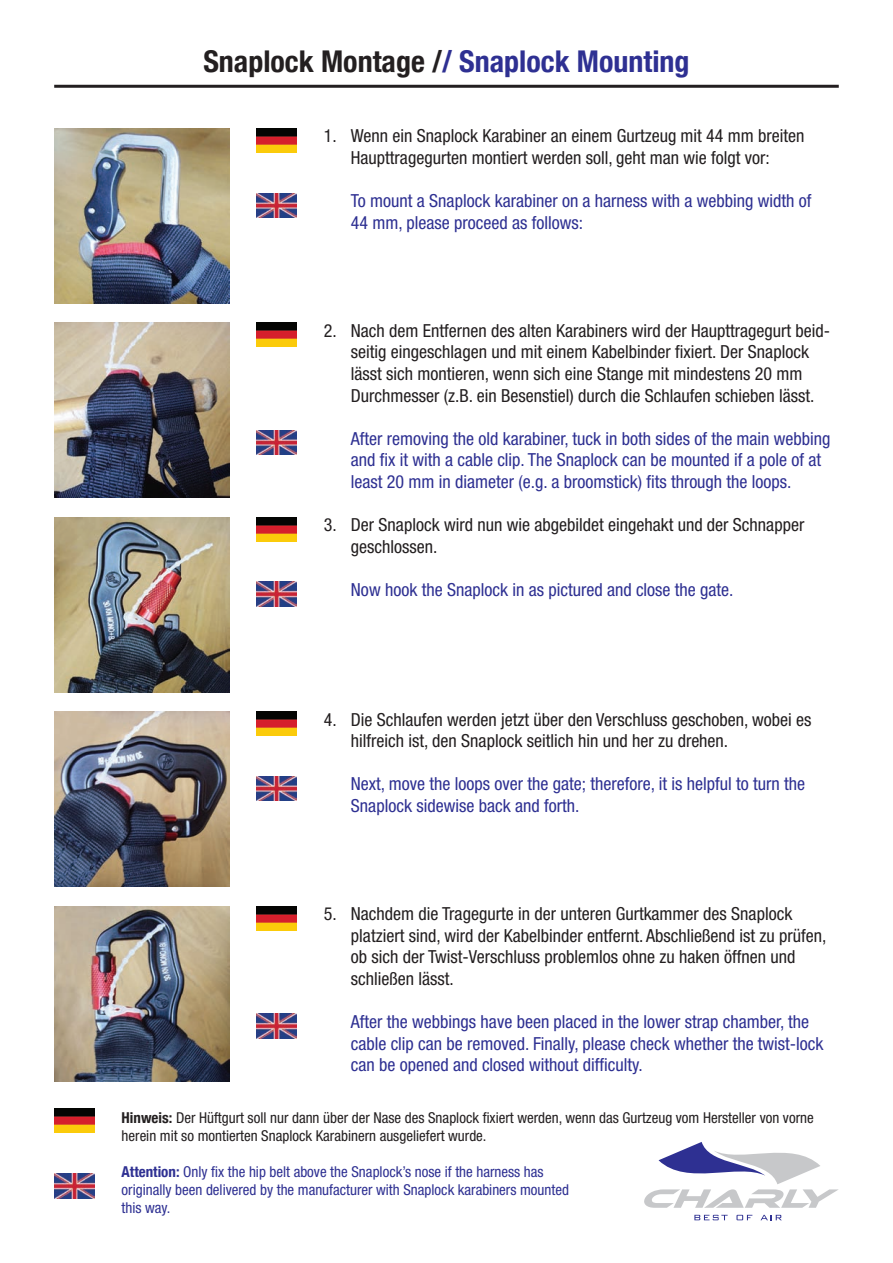
<style>
.page{position:relative;width:893px;height:1263px;background:#fff}
.page>*{position:absolute;margin:0;border:0;box-sizing:border-box;transform-origin:0 0}
.t1{font:700 condensed 30px "Helvetica Neue";color:#2e3092}
.t2{font:condensed 18px/21.6px "Helvetica Neue";color:#231f20}
.t3{font:condensed 18px/21.6px "Helvetica Neue";color:#2e3092}
.t4{font:condensed 15px/18px "Helvetica Neue";color:#231f20}
.t5{font:condensed 15px "Helvetica Neue";color:#2e3092}
.s1{color:#231f20}
.s2{font-weight:700}
</style>
<div class="page">
<hr style="left:54px;top:85px;width:785px;height:3px;background:#231f20">
<img style="left:54px;top:323px;width:176px;height:175px">
<img style="left:54px;top:517px;width:176px;height:175px">
<img style="left:54px;top:711px;width:176px;height:176px">
<img style="left:54px;top:906px;width:176px;height:175px">
<img style="left:54px;top:128px;width:176px;height:175px">
<img style="left:54px;top:1108px;width:41px;height:24px">
<img style="left:54px;top:1174px;width:41px;height:24px">
<img style="left:257px;top:128px;width:40px;height:24px">
<img style="left:257px;top:323px;width:40px;height:24px">
<img style="left:257px;top:517px;width:40px;height:24px">
<img style="left:257px;top:711px;width:40px;height:25px">
<img style="left:257px;top:906px;width:40px;height:24px">
<img style="left:257px;top:1014px;width:40px;height:24px">
<img style="left:257px;top:776px;width:40px;height:24px">
<img style="left:257px;top:582px;width:40px;height:24px">
<img style="left:257px;top:193px;width:40px;height:24px">
<img style="left:257px;top:431px;width:40px;height:24px">
<svg style="left:644px;top:1142px;width:195px;height:66px"></svg>
<svg style="left:694px;top:1215px;width:34px;height:5px"></svg>
<svg style="left:736px;top:1215px;width:16px;height:5px"></svg>
<svg style="left:760px;top:1215px;width:22px;height:5px"></svg>
<p class="t1" style="left:203px;top:43px;width:488px"><span class="s1">Snaplock Montage /</span>/ Snaplock Mounting</p>
<p class="t2" style="left:324px;top:125px;width:482px;text-align:center">1. Wenn ein Snaplock Karabiner an einem Gurtzeug mit 44 mm breiten<br>Haupttragegurten montiert werden soll, geht man wie folgt vor:</p>
<p class="t3" style="left:351px;top:190px;width:462px">To mount a Snaplock karabiner on a harness with a webbing width of<br>44 mm, please proceed as follows:</p>
<p class="t2" style="left:351px;top:319px;width:481px;text-indent:-27px">2. Nach dem Entfernen des alten Karabiners wird der Haupttragegurt beid&shy;seitig eingeschlagen und mit einem Kabelbinder fixiert. Der Snaplock lässt sich montieren, wenn sich eine Stange mit mindestens 20 mm Durchmesser (z.B. ein Besenstiel) durch die Schlaufen schieben lässt.</p>
<p class="t3" style="left:351px;top:427px;width:481px">After removing the old karabiner, tuck in both sides of the main webbing and fix it with a cable clip. The Snaplock can be mounted if a pole of at least 20 mm in diameter (e.g. a broomstick) fits through the loops.</p>
<p class="t2" style="left:351px;top:514px;width:455px;text-indent:-27px">3. Der Snaplock wird nun wie abgebildet eingehakt und der Schnapper geschlossen.</p>
<p class="t3" style="left:351px;top:579px;width:384px">Now hook the Snaplock in as pictured and close the gate.</p>
<p class="t2" style="left:351px;top:708px;width:462px;text-indent:-27px">4. Die Schlaufen werden jetzt über den Verschluss geschoben, wobei es hilfreich ist, den Snaplock seitlich hin und her zu drehen.</p>
<p class="t3" style="left:351px;top:773px;width:456px">Next, move the loops over the gate; therefore, it is helpful to turn the<br>Snaplock sidewise back and forth.</p>
<p class="t2" style="left:351px;top:903px;width:477px;text-indent:-27px">5. Nachdem die Tragegurte in der unteren Gurtkammer des Snaplock platziert sind, wird der Kabelbinder entfernt. Abschließend ist zu prüfen, ob sich der Twist-Verschluss problemlos ohne zu haken öffnen und schließen lässt.</p>
<p class="t3" style="left:351px;top:1011px;width:474px">After the webbings have been placed in the lower strap chamber, the cable clip can be removed. Finally, please check whether the twist-lock can be opened and closed without difficulty.</p>
<p class="t4" style="left:122px;top:1108px;width:694px"><span class="s2">Hinweis:</span> Der Hüftgurt soll nur dann über der Nase des Snaplock fixiert werden, wenn das Gurtzeug vom Hersteller von vorne herein mit so montierten Snaplock Karabinern ausgeliefert wurde.</p>
<p class="t5" style="left:122px;top:1163px;width:423px"><span class="s2">Attention:</span> Only fix the hip belt above the Snaplock’s nose if the harness has</p>
<p class="t5" style="left:122px;top:1181px;width:449px">originally been delivered by the manufacturer with Snaplock karabiners mounted</p>
<p class="t5" style="left:122px;top:1199px;width:50px">this way.</p>
</div>
